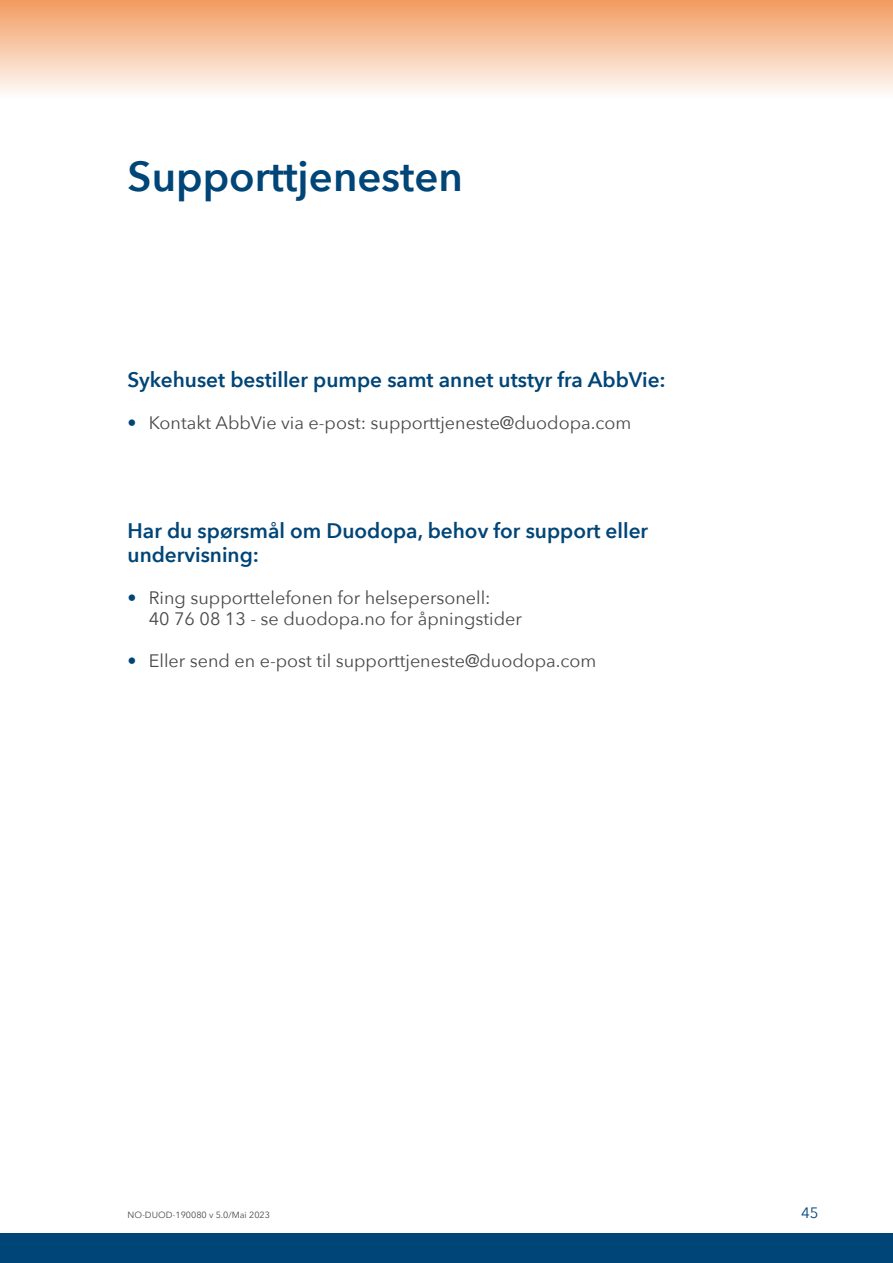
<style>
.page{position:relative;width:893px;height:1263px;background:#fff}
.page>*{position:absolute;margin:0;border:0;box-sizing:border-box;transform-origin:0 0}
.t1{font:600 42px "Avenir Next";color:#004577}
.t2{font:600 21px/24px "Avenir Next";color:#004577}
.t3{font:18px/21px "Avenir Next";color:#484847}
.t4{font:15px "Avenir Next";color:#004577}
.t5{font:9px "Avenir Next";color:#484847}
.s1{color:#004577}
</style>
<div class="page">
<div style="left:0;top:1233px;width:893px;height:30px;background:#004577"></div>
<div style="left:0;top:0;width:893px;height:105px;background:linear-gradient(to bottom,#f29b5f,#fff)"></div>
<h1 class="t1" style="left:128px;top:140px;width:337px">Supporttjenesten</h1>
<p class="t2" style="left:128px;top:367px;width:540px">Sykehuset bestiller pumpe samt annet utstyr fra AbbVie:</p>
<p class="t3" style="left:128px;top:411px;width:505px"><span class="s1">•</span> Kontakt AbbVie via e-post: supporttjeneste@duodopa.com</p>
<p class="t2" style="left:128px;top:518px;width:522px">Har du spørsmål om Duodopa, behov for support eller undervisning:</p>
<p class="t3" style="left:149px;top:586px;width:375px;text-indent:-21px"><span class="s1">•</span> Ring supporttelefonen for helsepersonell:<br>40 76 08 13 - se duodopa.no for åpningstider</p>
<p class="t3" style="left:128px;top:649px;width:470px"><span class="s1">•</span> Eller send en e-post til supporttjeneste@duodopa.com</p>
<p class="t5" style="left:128px;top:1207px;width:144px">NO-DUOD-190080 v 5.0/Mai 2023</p>
<p class="t4" style="left:801px;top:1200px;width:19px">45</p>
</div>
